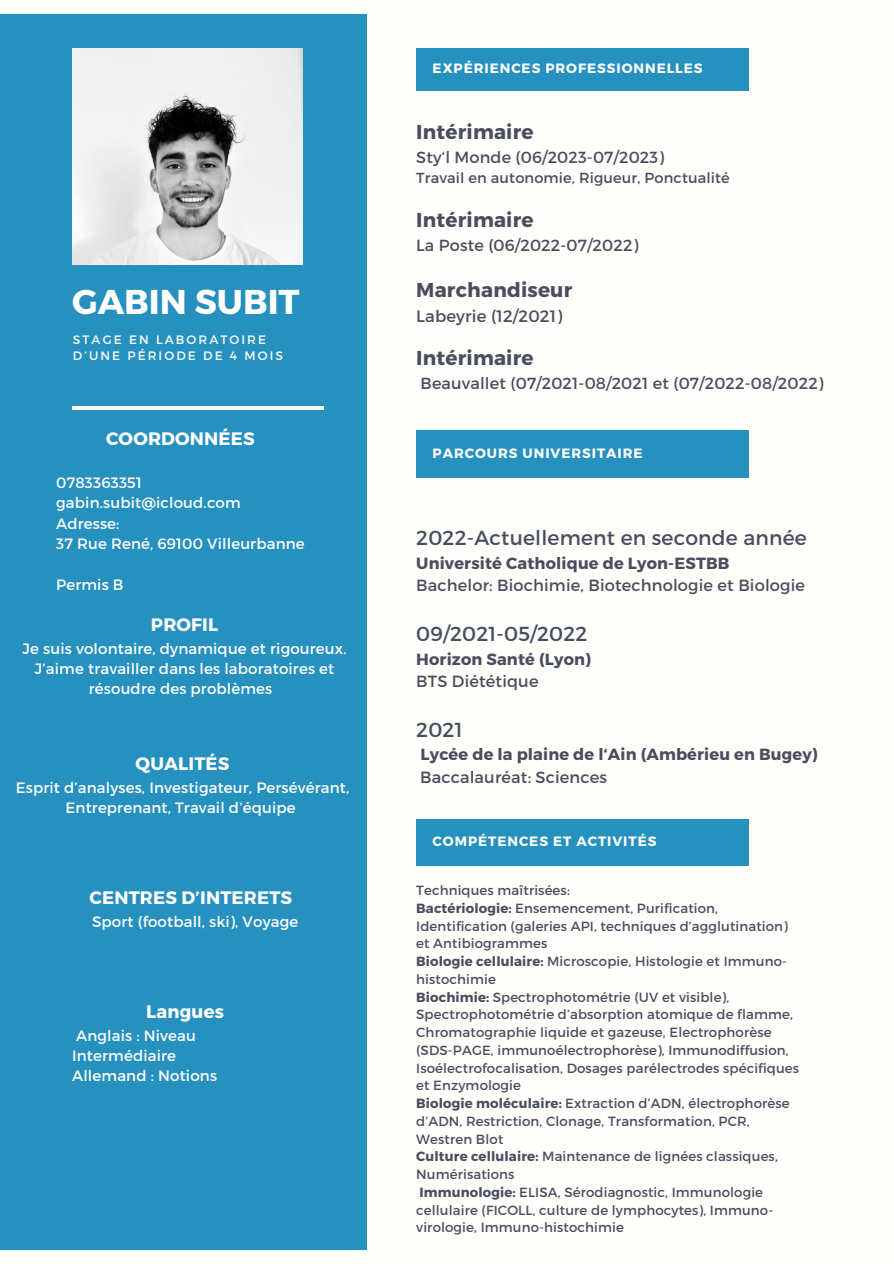
<style>
.page{position:relative;width:894px;height:1264px;background:#fff}
.page>*{position:absolute;margin:0;border:0;box-sizing:border-box;transform-origin:0 0}
.t1{font:700 34.35px "Montserrat";color:#fff}
.t2{font:20.25px "Montserrat";letter-spacing:.01em;color:#494e5f}
.t3{font:700 20.1px "Montserrat";letter-spacing:.01em;color:#494e5f}
.t4{font:700 18px "Montserrat";letter-spacing:.01em;color:#fff}
.t5{font:16.5px "Montserrat";letter-spacing:.01em;color:#494e5f}
.t6{font:700 16.2px "Montserrat";letter-spacing:.01em;color:#494e5f}
.t7{font:16.2px "Montserrat";letter-spacing:.01em;color:#494e5f}
.t8{font:16.05px "Montserrat";letter-spacing:.01em;color:#494e5f}
.t9{font:15px/20.2px "Montserrat";letter-spacing:.01em;color:#fff;text-align:center}
.t10{font:14.55px "Montserrat";letter-spacing:.01em;color:#494e5f}
.t11{font:700 13.5px "Montserrat";letter-spacing:.07em;color:#fff}
.t12{font:13.35px/17.7px "Montserrat";letter-spacing:.01em;color:#494e5f}
.t13{font:12.15px/16.2px "Montserrat";letter-spacing:.17em;color:#fefefa}
.s1{font-weight:700}
</style>
<div class="page">
<div style="left:0;top:0;width:893px;height:1263px;background:#fefefa"></div>
<div style="left:0;top:14px;width:366px;height:1235px;background:#2691bf"></div>
<div style="left:416px;top:48px;width:332px;height:43px;background:#2691bf"></div>
<hr style="left:72px;top:406px;width:252px;height:3px;background:#fff">
<div style="left:416px;top:430px;width:332px;height:48px;background:#2691bf"></div>
<div style="left:416px;top:819px;width:332px;height:46px;background:#2691bf"></div>
<img style="left:72px;top:48px;width:231px;height:216px">
<p class="t1" style="left:72px;top:279px;width:229px">GABIN SUBIT</p>
<p class="t13" style="left:73px;top:331px;width:212px">STAGE EN LABORATOIRE<br>D’UNE PÉRIODE DE 4 MOIS</p>
<p class="t4" style="left:106px;top:427px;width:150px">COORDONNÉES</p>
<p class="t9" style="left:56px;top:472px;width:87px">0783363351</p>
<p class="t9" style="left:56px;top:492px;width:186px">gabin.subit@icloud.com</p>
<p class="t9" style="left:56px;top:512px;width:65px">Adresse:</p>
<p class="t9" style="left:56px;top:532px;width:250px">37 Rue René, 69100 Villeurbanne</p>
<p class="t9" style="left:56px;top:573px;width:69px">Permis B</p>
<p class="t4" style="left:151px;top:613px;width:69px">PROFIL</p>
<p class="t9" style="left:23px;top:637px;width:325px">Je suis volontaire, dynamique et rigoureux.<br>J’aime travailler dans les laboratoires et résoudre des problèmes</p>
<p class="t4" style="left:136px;top:752px;width:95px">QUALITÉS</p>
<p class="t9" style="left:16px;top:776px;width:335px">Esprit d’analyses, Investigateur, Persévérant,<br>Entreprenant, Travail d’équipe</p>
<p class="t4" style="left:89px;top:886px;width:204px">CENTRES D’INTERETS</p>
<p class="t9" style="left:92px;top:910px;width:208px">Sport (football, ski), Voyage</p>
<p class="t4" style="left:146px;top:1000px;width:79px">Langues</p>
<p class="t9" style="left:72px;top:1024px;width:125px;text-align:left">Anglais : Niveau<br>Intermédiaire</p>
<p class="t9" style="left:72px;top:1065px;width:146px">Allemand : Notions</p>
<p class="t11" style="left:432px;top:60px;width:271px">EXPÉRIENCES PROFESSIONNELLES</p>
<p class="t3" style="left:416px;top:119px;width:119px">Intérimaire</p>
<p class="t8" style="left:416px;top:147px;width:249px">Sty‘l Monde (06/2023-07/2023)</p>
<p class="t10" style="left:416px;top:168px;width:315px">Travail en autonomie, Rigueur, Ponctualité</p>
<p class="t3" style="left:416px;top:207px;width:119px">Intérimaire</p>
<p class="t8" style="left:416px;top:234px;width:223px">La Poste (06/2022-07/2022)</p>
<p class="t3" style="left:416px;top:276px;width:158px">Marchandiseur</p>
<p class="t5" style="left:416px;top:305px;width:147px">Labeyrie (12/2021)</p>
<p class="t3" style="left:416px;top:345px;width:119px">Intérimaire</p>
<p class="t8" style="left:420px;top:373px;width:404px">Beauvallet (07/2021-08/2021 et (07/2022-08/2022)</p>
<p class="t11" style="left:432px;top:444px;width:211px">PARCOURS UNIVERSITAIRE</p>
<p class="t2" style="left:416px;top:525px;width:392px">2022-Actuellement en seconde année</p>
<p class="t6" style="left:416px;top:552px;width:315px">Université Catholique de Lyon-ESTBB</p>
<p class="t7" style="left:416px;top:575px;width:390px">Bachelor: Biochimie, Biotechnologie et Biologie</p>
<p class="t2" style="left:416px;top:620px;width:173px">09/2021-05/2022</p>
<p class="t6" style="left:416px;top:648px;width:176px">Horizon Santé (Lyon)</p>
<p class="t7" style="left:416px;top:670px;width:124px">BTS Diététique</p>
<p class="t2" style="left:416px;top:716px;width:48px">2021</p>
<p class="t6" style="left:420px;top:744px;width:398px">Lycée de la plaine de l‘Ain (Ambérieu en Bugey)</p>
<p class="t7" style="left:420px;top:766px;width:188px">Baccalauréat: Sciences</p>
<p class="t11" style="left:432px;top:832px;width:225px">COMPÉTENCES ET ACTIVITÉS</p>
<p class="t12" style="left:416px;top:880px;width:155px">Techniques maîtrisées:</p>
<p class="t12" style="left:416px;top:898px;width:373px"><span class="s1">Bactériologie:</span> Ensemencement, Purification,<br>Identification (galeries API, techniques d’agglutination) et Antibiogrammes</p>
<p class="t12" style="left:416px;top:951px;width:372px"><span class="s1">Biologie cellulaire:</span> Microscopie, Histologie et Immuno&shy;histochimie</p>
<p class="t12" style="left:416px;top:987px;width:384px"><span class="s1">Biochimie:</span> Spectrophotométrie (UV et visible), Spectrophotométrie d’absorption atomique de flamme, Chromatographie liquide et gazeuse, Electrophorèse (SDS-PAGE, immunoélectrophorèse), Immunodiffusion, Isoélectrofocalisation, Dosages parélectrodes spécifiques et Enzymologie</p>
<p class="t12" style="left:416px;top:1093px;width:375px"><span class="s1">Biologie moléculaire:</span> Extraction d’ADN, électrophorèse d’ADN, Restriction, Clonage, Transformation, PCR,<br>Westren Blot</p>
<p class="t12" style="left:416px;top:1147px;width:363px"><span class="s1">Culture cellulaire:</span> Maintenance de lignées classiques,<br>Numérisations</p>
<p class="t12" style="left:416px;top:1182px;width:358px"><span class="s1">Immunologie:</span> ELISA, Sérodiagnostic, Immunologie cellulaire (FICOLL, culture de lymphocytes), Immuno&shy;virologie, Immuno-histochimie</p>
</div>
